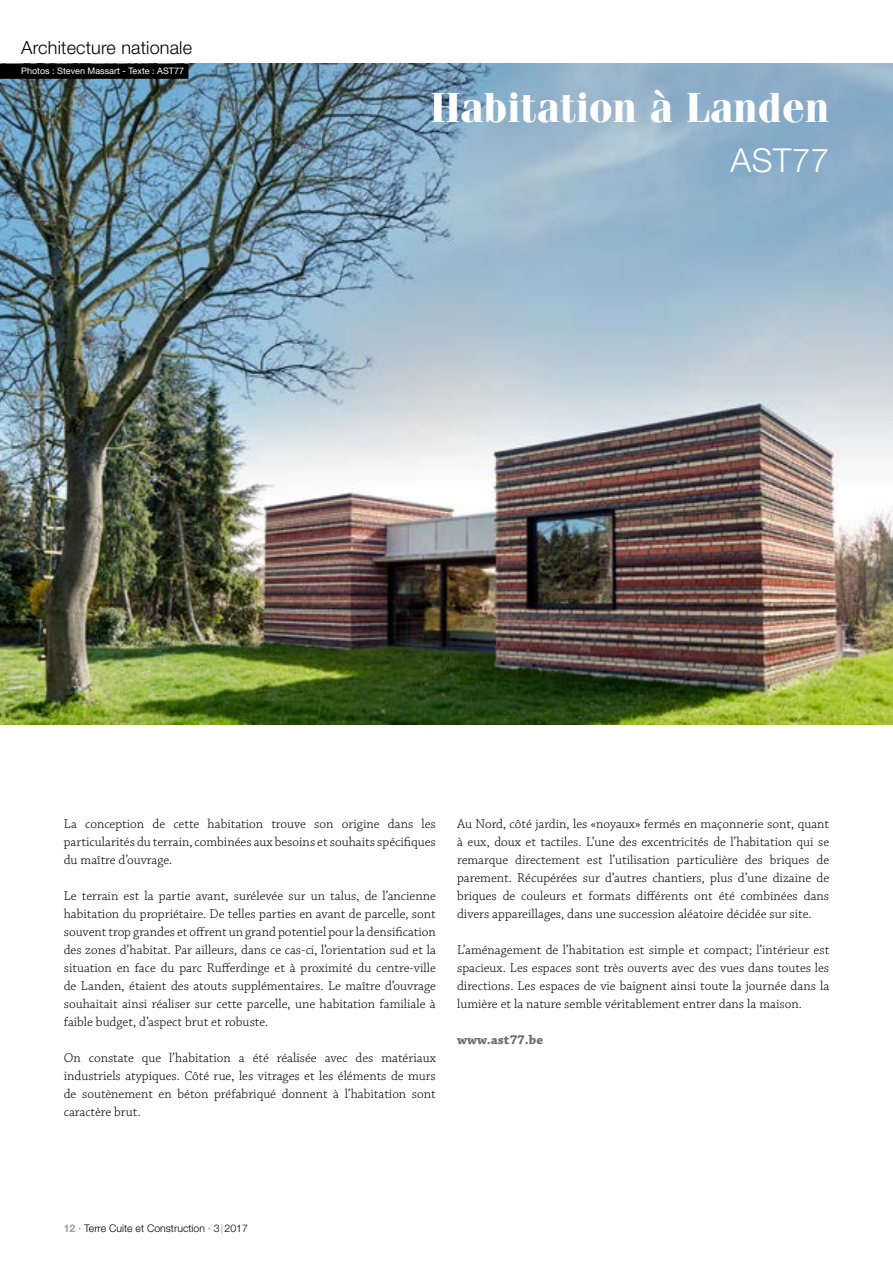
<style>
.page{position:relative;width:893px;height:1263px;background:#fff}
.page>*{position:absolute;margin:0;border:0;box-sizing:border-box;transform-origin:0 0}
.t1{font:700 42px "Fenice Std";color:#fff}
.t2{font:300 33px "Helvetica Neue LT Std";letter-spacing:.015em;color:#fff}
.t3{font:300 18px "Helvetica Neue LT Std";letter-spacing:.01em;color:#000}
.t4{font:300 13.5px/18px "Chaparral Pro";color:#000;text-align:justify}
.t5{font:700 13.5px "Chaparral Pro";color:#6e6e6e}
.t6{font:300 10.5px "Helvetica Neue LT Std";color:#000}
.t7{font:9px "Helvetica Neue LT Std";color:#fff}
.s1{font-weight:700;color:#9c9c9d}
.s2{color:#e3000b}
.s3{color:#9c9c9d}
</style>
<div class="page">
<img style="left:0;top:64px;width:893px;height:660px">
<div style="left:0;top:64px;width:188px;height:15px;background:#000"></div>
<h3 class="t3" style="left:21px;top:37px;width:172px">Architecture nationale</h3>
<p class="t7" style="left:21px;top:66px;width:164px">Photos : Steven Massart - Texte : AST77</p>
<h1 class="t1" style="left:431px;top:82px;width:400px">Habitation à Landen</h1>
<h2 class="t2" style="left:731px;top:140px;width:100px">AST77</h2>
<p class="t4" style="left:64px;top:815px;width:374px">La conception de cette habitation trouve son origine dans les particularités du terrain, combinées aux besoins et souhaits spécifiques du maître d’ouvrage.</p>
<p class="t4" style="left:64px;top:887px;width:374px">Le terrain est la partie avant, surélevée sur un talus, de l’ancienne habitation du propriétaire. De telles parties en avant de parcelle, sont souvent trop grandes et offrent un grand potentiel pour la densification des zones d’habitat. Par ailleurs, dans ce cas-ci, l’orientation sud et la situation en face du parc Rufferdinge et à proximité du centre-ville de Landen, étaient des atouts supplémentaires. Le maître d’ouvrage souhaitait ainsi réaliser sur cette parcelle, une habitation familiale à faible budget, d’aspect brut et robuste.</p>
<p class="t4" style="left:64px;top:1049px;width:374px">On constate que l’habitation a été réalisée avec des matériaux industriels atypiques. Côté rue, les vitrages et les éléments de murs de soutènement en béton préfabriqué donnent à l’habitation sont caractère brut.</p>
<p class="t4" style="left:457px;top:815px;width:374px">Au Nord, côté jardin, les «noyaux» fermés en maçonnerie sont, quant à eux, doux et tactiles. L’une des excentricités de l’habitation qui se remarque directement est l’utilisation particulière des briques de parement. Récupérées sur d’autres chantiers, plus d’une dizaine de briques de couleurs et formats différents ont été combinées dans divers appareillages, dans une succession aléatoire décidée sur site.</p>
<p class="t4" style="left:457px;top:941px;width:374px">L’aménagement de l’habitation est simple et compact; l’intérieur est spacieux. Les espaces sont très ouverts avec des vues dans toutes les directions. Les espaces de vie baignent ainsi toute la journée dans la lumière et la nature semble véritablement entrer dans la maison.</p>
<p class="t5" style="left:457px;top:1032px;width:88px">www.ast77.be</p>
<p class="t6" style="left:64px;top:1222px;width:186px"><span class="s1">12</span> <span class="s2">·</span> Terre Cuite et Construction <span class="s2">·</span> 3<span class="s3">|</span>2017</p>
</div>
